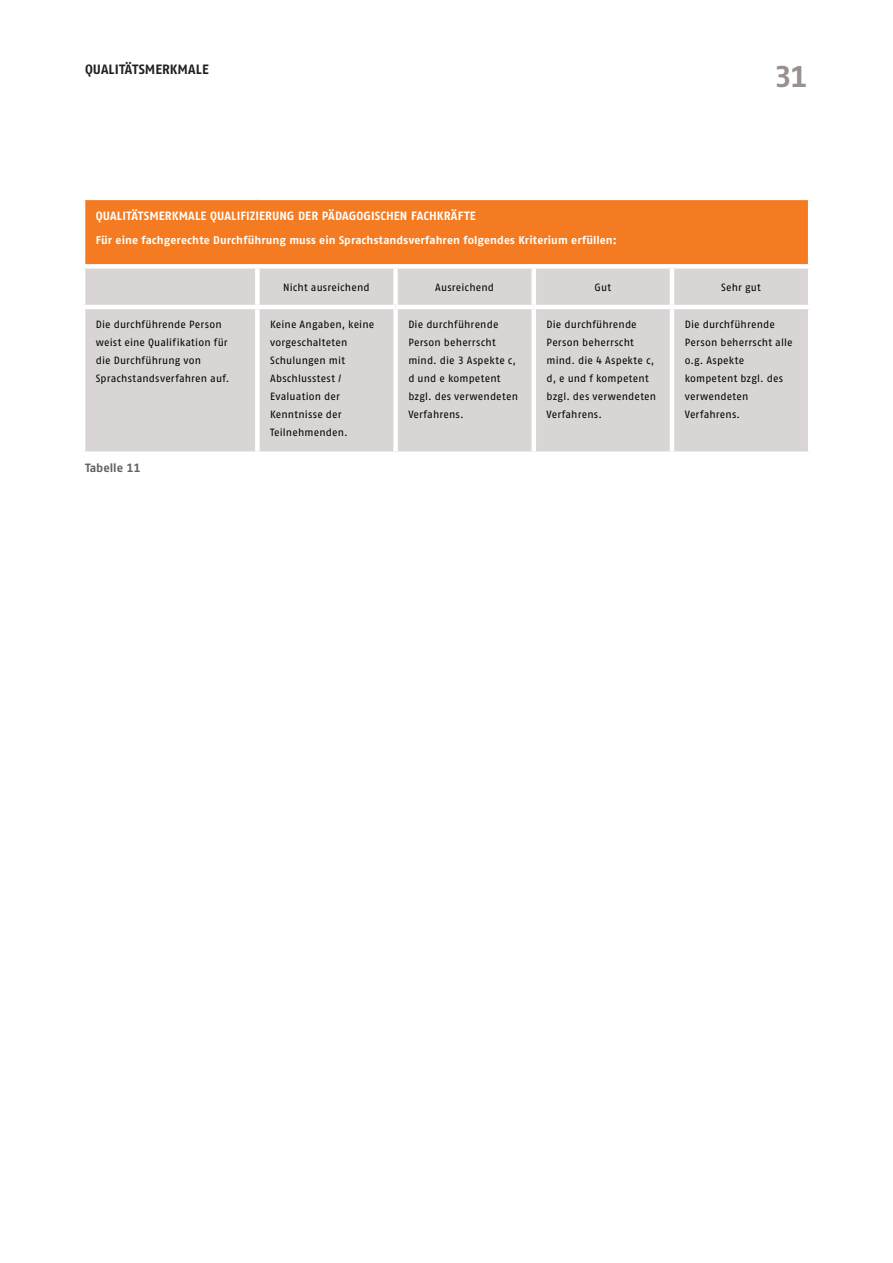
<style>
.page{position:relative;width:893px;height:1263px;background:#fff}
.page>*{position:absolute;margin:0;border:0;box-sizing:border-box;transform-origin:0 0}
.t1{font:30px "Fago No Bold Tf";color:#999190}
.t2{font:13.5px "Fago No Bold Tf";letter-spacing:.01em;color:#231f20}
.t3{font:12px "Fago No Bold Tf";letter-spacing:.01em;color:#fff}
.t4{font:12px "Fago No Bold Tf";color:#636366}
.t5{font:11.25px "Fago No Bold Tf";letter-spacing:.01em;color:#fff}
.t6{font:10.5px/18px "Fago No Regular Tf";letter-spacing:.01em;color:#000}
</style>
<div class="page">
<div style="left:83px;top:198px;width:727px;height:68px;background:#f47b21"></div>
<div style="left:85px;top:269px;width:723px;height:182px;background:#d8d5d4"></div>
<hr style="left:808px;top:200px;width:4px;height:64px;background:#fff">
<div style="left:255px;top:269px;width:5px;height:36px;background:#fff"></div>
<div style="left:393px;top:269px;width:5px;height:36px;background:#fff"></div>
<div style="left:531px;top:269px;width:5px;height:36px;background:#fff"></div>
<hr style="left:670px;top:269px;width:4px;height:36px;background:#fff">
<hr style="left:81px;top:305px;width:315px;height:4px;background:#fff">
<div style="left:255px;top:309px;width:5px;height:142px;background:#fff"></div>
<hr style="left:396px;top:305px;width:138px;height:4px;background:#fff">
<div style="left:393px;top:309px;width:5px;height:142px;background:#fff"></div>
<hr style="left:534px;top:305px;width:138px;height:4px;background:#fff">
<div style="left:531px;top:309px;width:5px;height:142px;background:#fff"></div>
<hr style="left:672px;top:305px;width:140px;height:4px;background:#fff">
<hr style="left:670px;top:309px;width:4px;height:142px;background:#fff">
<hr style="left:81px;top:196px;width:176px;height:4px;background:#fff">
<hr style="left:81px;top:200px;width:4px;height:64px;background:#fff">
<hr style="left:257px;top:196px;width:555px;height:4px;background:#fff">
<div style="left:81px;top:264px;width:731px;height:5px;background:#fff"></div>
<p class="t2" style="left:85px;top:65px;width:125px">QUALITÄTSMERKMALE</p>
<h1 class="t1" style="left:774px;top:66px;width:35px">31</h1>
<p class="t3" style="left:96px;top:211px;width:382px">QUALITÄTSMERKMALE QUALIFIZIERUNG DER PÄDAGOGISCHEN FACHKRÄFTE</p>
<p class="t5" style="left:96px;top:235px;width:522px">Für eine fachgerechte Durchführung muss ein Sprachstandsverfahren folgendes Kriterium erfüllen:</p>
<p class="t6" style="left:283px;top:279px;width:88px">Nicht ausreichend</p>
<p class="t6" style="left:435px;top:279px;width:60px">Ausreichend</p>
<p class="t6" style="left:595px;top:279px;width:18px">Gut</p>
<p class="t6" style="left:721px;top:279px;width:41px">Sehr gut</p>
<p class="t6" style="left:96px;top:316px;width:135px">Die durchführende Person weist eine Qualifikation für die Durchführung von<br>Sprachstandsverfahren auf.</p>
<p class="t6" style="left:270px;top:316px;width:106px">Keine Angaben, keine vorgeschalteten<br>Schulungen mit<br>Abschlusstest /<br>Evaluation der<br>Kenntnisse der<br>Teilnehmenden.</p>
<p class="t6" style="left:408px;top:316px;width:111px">Die durchführende<br>Person beherrscht mind. die 3 Aspekte c, d und e kompetent bzgl. des verwendeten<br>Verfahrens.</p>
<p class="t6" style="left:546px;top:316px;width:111px">Die durchführende<br>Person beherrscht mind. die 4 Aspekte c, d, e und f kompetent bzgl. des verwendeten<br>Verfahrens.</p>
<p class="t6" style="left:685px;top:316px;width:109px">Die durchführende<br>Person beherrscht alle o.g. Aspekte kompetent bzgl. des verwendeten<br>Verfahrens.</p>
<p class="t4" style="left:85px;top:463px;width:57px">Tabelle 11</p>
</div>
